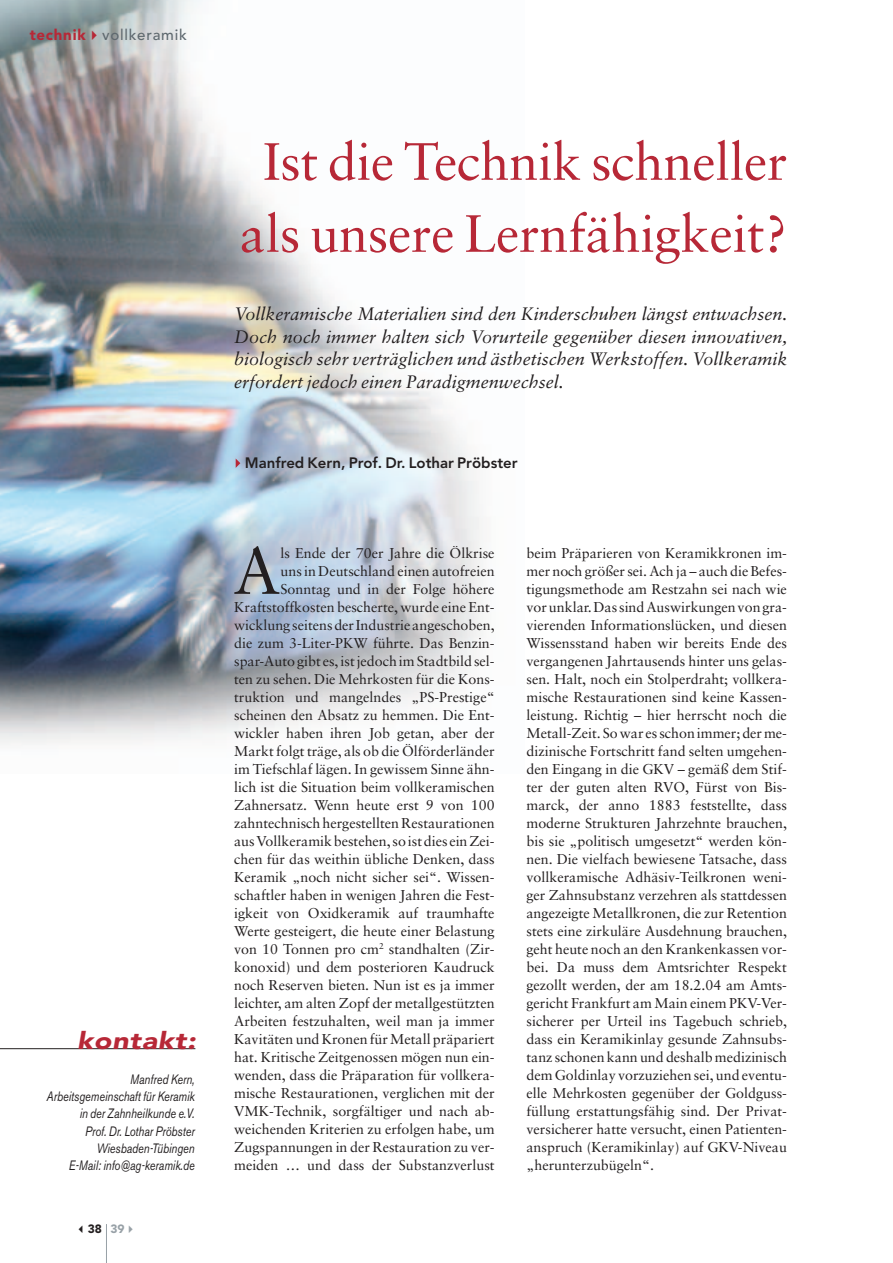
<style>
.page{position:relative;width:893px;height:1263px;background:#fff}
.page>*{position:absolute;margin:0;border:0;box-sizing:border-box;transform-origin:0 0}
.t1{font:65.85px "Sabon";color:#231f20}
.t2{font:52.5px/72px "Sabon";letter-spacing:-.005em;color:#b72837;text-align:center}
.t3{font:italic 900 24px "Avenir";color:#b72837;scale:1.2 1}
.t4{font:italic 18px/22.5px "Sabon";color:#231f20;text-align:justify}
.t5{font:800 15px "Avenir";color:#231f20}
.t6{font:500 15px "Avenir";letter-spacing:.05em;color:#5f696f}
.t7{font:14.25px/18px "Sabon";color:#231f20;text-align:right}
.t8{font:italic 13.5px/17.2px "Akzidenz Grotesk BE";color:#231f20;text-align:right;scale:.8 1}
.t9{font:900 12px "Avenir";color:#231f20}
.s1{font-weight:900;color:#b72837}
.s2{color:#98a1a7}
</style>
<div class="page">
<img style="left:1px;top:0;width:482px;height:745px">
<hr style="left:106px;top:1224px;width:1px;height:38px;background:#98a1a7">
<svg style="left:236px;top:458px;width:4px;height:10px"></svg>
<hr style="left:1px;top:1048px;width:194px;height:1px;background:#231f20">
<svg style="left:92px;top:30px;width:5px;height:10px"></svg>
<p class="t6" style="left:30px;top:28px;width:159px"><span class="s1">technik</span> vollkeramik</p>
<h3 class="t3" style="left:77px;top:1030px;width:104px">kontakt:</h3>
<p class="t8" style="left:47px;top:1072px;width:187px">Manfred Kern,<br>Arbeitsgemeinschaft für Keramik in der Zahnheilkunde e.V.<br>Prof. Dr. Lothar Pröbster<br>Wiesbaden-Tübingen<br>E-Mail: info@ag-keramik.de</p>
<p class="t9" style="left:88px;top:1223px;width:38px">38 <span class="s2">39</span></p>
<h2 class="t2" style="left:240px;top:130px;width:549px">Ist die Technik schneller als unsere Lernfähigkeit?</h2>
<p class="t4" style="left:234px;top:304px;width:555px">Vollkeramische Materialien sind den Kinderschuhen längst entwachsen.<br>Doch noch immer halten sich Vorurteile gegenüber diesen innovativen, biologisch sehr verträglichen und ästhetischen Werkstoffen. Vollkeramik erfordert jedoch einen Paradigmenwechsel.</p>
<p class="t5" style="left:245px;top:456px;width:274px">Manfred Kern, Prof. Dr. Lothar Pröbster</p>
<p class="t7" style="left:234px;top:545px;width:262px">ls Ende der 70er Jahre die Ölkrise<br>uns in Deutschland einen autofreien Sonntag und in der Folge höhere Kraftstoffkosten bescherte, wurde eine Ent&shy;wicklung seitens der Industrie angeschoben, die zum 3-Liter-PKW führte. Das Benzin&shy;spar-Auto gibt es, ist jedoch im Stadtbild sel&shy;ten zu sehen. Die Mehrkosten für die Kons&shy;truktion und mangelndes „PS-Prestige“ scheinen den Absatz zu hemmen. Die Ent&shy;wickler haben ihren Job getan, aber der Markt folgt träge, als ob die Ölförderländer im Tiefschlaf lägen. In gewissem Sinne ähn&shy;lich ist die Situation beim vollkeramischen Zahnersatz. Wenn heute erst 9 von 100 zahntechnisch hergestellten Restaurationen aus Vollkeramik bestehen, so ist dies ein Zei&shy;chen für das weithin übliche Denken, dass Keramik „noch nicht sicher sei“. Wissen&shy;schaftler haben in wenigen Jahren die Fest&shy;igkeit von Oxidkeramik auf traumhafte Werte gesteigert, die heute einer Belastung von 10 Tonnen pro cm<sup>2</sup> standhalten (Zir&shy;konoxid) und dem posterioren Kaudruck noch Reserven bieten. Nun ist es ja immer leichter, am alten Zopf der metallgestützten Arbeiten festzuhalten, weil man ja immer Kavitäten und Kronen für Metall präpariert hat. Kritische Zeitgenossen mögen nun ein&shy;wenden, dass die Präparation für vollkera&shy;mische Restaurationen, verglichen mit der VMK-Technik, sorgfältiger und nach ab&shy;weichenden Kriterien zu erfolgen habe, um Zugspannungen in der Restauration zu ver&shy;meiden … und dass der Substanzverlust</p>
<p class="t7" style="left:526px;top:545px;width:262px;text-align:justify">beim Präparieren von Keramikkronen im&shy;mer noch größer sei. Ach ja – auch die Befes&shy;tigungsmethode am Restzahn sei nach wie vor unklar. Das sind Auswirkungen von gra&shy;vierenden Informationslücken, und diesen Wissensstand haben wir bereits Ende des vergangenen Jahrtausends hinter uns gelas&shy;sen. Halt, noch ein Stolperdraht; vollkera&shy;mische Restaurationen sind keine Kassen&shy;leistung. Richtig – hier herrscht noch die Metall-Zeit. So war es schon immer; der me&shy;dizinische Fortschritt fand selten umgehen&shy;den Eingang in die GKV – gemäß dem Stif&shy;ter der guten alten RVO, Fürst von Bis&shy;marck, der anno 1883 feststellte, dass moderne Strukturen Jahrzehnte brauchen, bis sie „politisch umgesetzt“ werden kön&shy;nen. Die vielfach bewiesene Tatsache, dass vollkeramische Adhäsiv-Teilkronen weni&shy;ger Zahnsubstanz verzehren als stattdessen angezeigte Metallkronen, die zur Retention stets eine zirkuläre Ausdehnung brauchen, geht heute noch an den Krankenkassen vor&shy;bei. Da muss dem Amtsrichter Respekt gezollt werden, der am 18.2.04 am Amts&shy;gericht Frankfurt am Main einem PKV-Ver&shy;sicherer per Urteil ins Tagebuch schrieb, dass ein Keramikinlay gesunde Zahnsubs&shy;tanz schonen kann und deshalb medizinisch dem Goldinlay vorzuziehen sei, und eventu&shy;elle Mehrkosten gegenüber der Goldguss&shy;füllung erstattungsfähig sind. Der Privat&shy;versicherer hatte versucht, einen Patienten&shy;anspruch (Keramikinlay) auf GKV-Niveau „herunterzubügeln“.</p>
<h1 class="t1" style="left:233px;top:544px;width:49px">A</h1>
</div>
